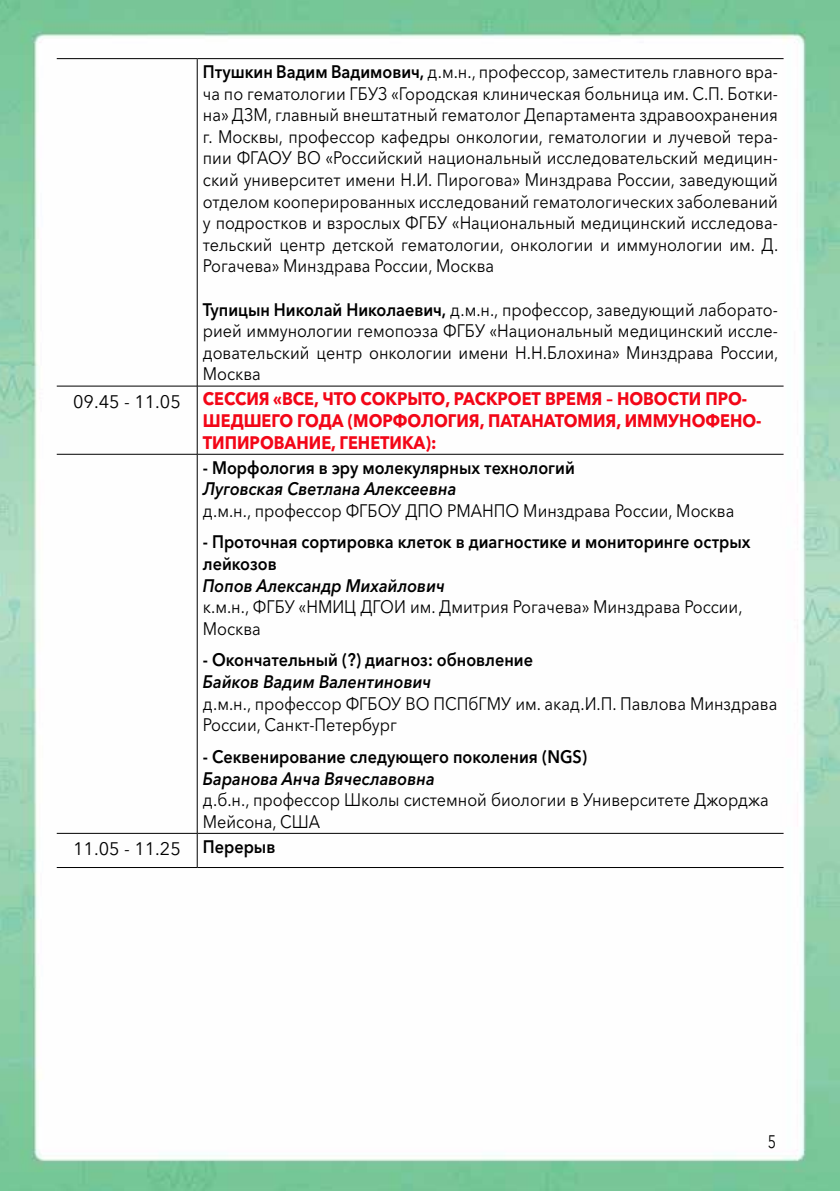
<style>
.page{position:relative;width:840px;height:1191px;background:#fff}
.page>*{position:absolute;margin:0;border:0;box-sizing:border-box;transform-origin:0 0}
.t1{font:18px/21.6px "Avenir Next Cyr";color:#000;scale:.9 1}
.t2{font:600 18px/21.6px "Avenir Next Cyr";color:#000;scale:.9 1}
.t3{font:700 18px/21.6px "Avenir Next Cyr";color:#f30617;scale:.9 1}
.t4{font:italic 600 18px "Avenir Next Cyr";color:#000;scale:.9 1}
.t5{font:18px "Avenir Next Cyr";color:#000}
.t6{font:18px "Avenir Next Cyr";color:#000;scale:.8 1}
.s1{font-weight:600}
.s2{font-weight:400;color:#000}
</style>
<div class="page">
<img style="left:0;top:0;width:839px;height:1191px">
<hr style="left:57px;top:58px;width:140px;height:1px;background:#000">
<hr style="left:197px;top:58px;width:586px;height:1px;background:#000">
<hr style="left:57px;top:385px;width:140px;height:1px;background:#000">
<hr style="left:197px;top:385px;width:586px;height:1px;background:#000">
<hr style="left:57px;top:454px;width:140px;height:1px;background:#000">
<hr style="left:197px;top:454px;width:586px;height:1px;background:#000">
<hr style="left:57px;top:833px;width:140px;height:1px;background:#000">
<hr style="left:197px;top:833px;width:586px;height:1px;background:#000">
<hr style="left:57px;top:867px;width:140px;height:1px;background:#000">
<hr style="left:197px;top:867px;width:586px;height:1px;background:#000">
<hr style="left:197px;top:59px;width:1px;height:327px;background:#000">
<hr style="left:197px;top:386px;width:1px;height:68px;background:#000">
<hr style="left:197px;top:454px;width:1px;height:379px;background:#000">
<hr style="left:197px;top:833px;width:1px;height:34px;background:#000">
<p class="t1" style="left:203px;top:61px;width:640px;text-align:justify"><span class="s1">Птушкин Вадим Вадимович,</span> д.м.н., профессор, заместитель главного вра&shy;ча по гематологии ГБУЗ «Городская клиническая больница им. С.П. Ботки&shy;на» ДЗМ, главный внештатный гематолог Департамента здравоохранения г. Москвы, профессор кафедры онкологии, гематологии и лучевой тера&shy;пии ФГАОУ ВО «Российский национальный исследовательский медицин&shy;ский университет имени Н.И. Пирогова» Минздрава России, заведующий отделом кооперированных исследований гематологических заболеваний у подростков и взрослых ФГБУ «Национальный медицинский исследова&shy;тельский центр детской гематологии, онкологии и иммунологии им. Д.<br>Рогачева» Минздрава России, Москва</p>
<p class="t1" style="left:203px;top:298px;width:640px;text-align:justify"><span class="s1">Тупицын Николай Николаевич,</span> д.м.н., профессор, заведующий лаборато&shy;рией иммунологии гемопоэза ФГБУ «Национальный медицинский иссле&shy;довательский центр онкологии имени Н.Н.Блохина» Минздрава России, Москва</p>
<p class="t3" style="left:203px;top:388px;width:622px;text-indent:-130px"><span class="s2">09.45 - 11.05</span> СЕССИЯ «ВСЕ, ЧТО СОКРЫТО, РАСКРОЕТ ВРЕМЯ – НОВОСТИ ПРО-<br>ШЕДШЕГО ГОДА (МОРФОЛОГИЯ, ПАТАНАТОМИЯ, ИММУНОФЕНО-<br>ТИПИРОВАНИЕ, ГЕНЕТИКА):</p>
<p class="t2" style="left:203px;top:456px;width:414px">- Морфология в эру молекулярных технологий</p>
<p class="t4" style="left:203px;top:478px;width:283px">Луговская Светлана Алексеевна</p>
<p class="t1" style="left:203px;top:500px;width:591px">д.м.н., профессор ФГБОУ ДПО РМАНПО Минздрава России, Москва</p>
<p class="t2" style="left:203px;top:531px;width:609px">- Проточная сортировка клеток в диагностике и мониторинге острых лейкозов</p>
<p class="t4" style="left:203px;top:574px;width:270px">Попов Александр Михайлович</p>
<p class="t1" style="left:203px;top:596px;width:600px">к.м.н., ФГБУ «НМИЦ ДГОИ им. Дмитрия Рогачева» Минздрава России,<br>Москва</p>
<p class="t2" style="left:203px;top:649px;width:368px">- Окончательный (?) диагноз: обновление</p>
<p class="t4" style="left:203px;top:671px;width:255px">Байков Вадим Валентинович</p>
<p class="t1" style="left:203px;top:692px;width:639px">д.м.н., профессор ФГБОУ ВО ПСПбГМУ им. акад.И.П. Павлова Минздрава<br>России, Санкт-Петербург</p>
<p class="t2" style="left:203px;top:745px;width:428px">- Cеквенирование следующего поколения (NGS)</p>
<p class="t4" style="left:203px;top:767px;width:259px">Баранова Анча Вячеславовна</p>
<p class="t1" style="left:203px;top:789px;width:630px">д.б.н., профессор Школы системной биологии в Университете Джорджа<br>Мейсона, США</p>
<p class="t5" style="left:73px;top:838px;width:204px">11.05 - 11.25 <span class="s1">Перерыв</span></p>
<p class="t6" style="left:767px;top:1130px;width:12px">5</p>
</div>
